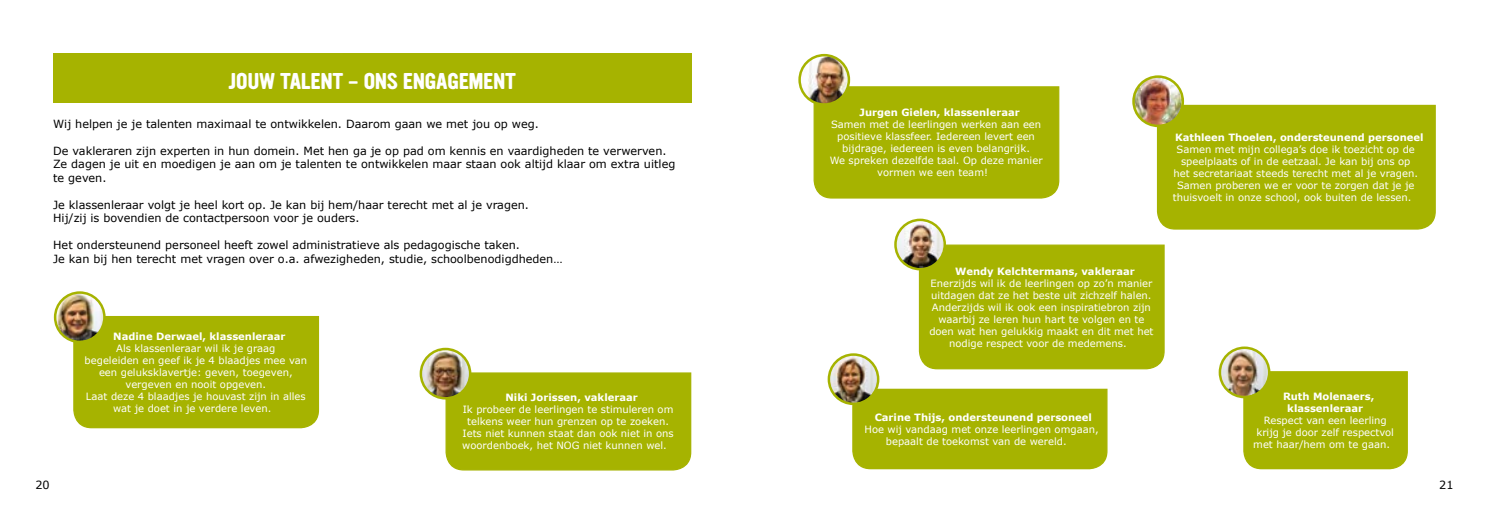
<style>
.page{position:relative;width:1489px;height:525px;background:#fff}
.page>*{position:absolute;margin:0;border:0;box-sizing:border-box;transform-origin:0 0}
.t1{font:700 20px "YWFT Ultramagnetic";color:#fff}
.t2{font:11.25px/13.5px "Verdana";color:#000}
.t3{font:10px/12px "Verdana";color:#fff;text-align:center}
.t4{font:700 10px/12px "Verdana";color:#fff}
</style>
<div class="page">
<div style="left:1242px;top:370px;width:166px;height:99px;background:#a6b300"></div>
<div style="left:851px;top:388px;width:257px;height:81px;background:#a6b300"></div>
<div style="left:445px;top:371px;width:247px;height:100px;background:#a6b300"></div>
<div style="left:812px;top:86px;width:247px;height:113px;background:#a6b300"></div>
<div style="left:73px;top:316px;width:247px;height:112px;background:#a6b300"></div>
<div style="left:1156px;top:104px;width:280px;height:126px;background:#a6b300"></div>
<div style="left:918px;top:244px;width:247px;height:126px;background:#a6b300"></div>
<div style="left:53px;top:53px;width:638px;height:50px;background:#a6b300"></div>
<img style="left:895px;top:220px;width:49px;height:49px;border-radius:25px">
<div style="left:894px;top:218px;width:52px;height:52px;border:2px solid #a6b300;border-radius:50%"></div>
<img style="left:1133px;top:77px;width:49px;height:49px;border-radius:25px">
<div style="left:1132px;top:75px;width:51px;height:52px;border:2px solid #a6b300;border-radius:50%"></div>
<img style="left:799px;top:55px;width:49px;height:49px;border-radius:25px">
<div style="left:798px;top:54px;width:52px;height:52px;border:2px solid #a6b300;border-radius:50%"></div>
<img style="left:1219px;top:347px;width:49px;height:50px;border-radius:25px">
<div style="left:1218px;top:346px;width:52px;height:52px;border:2px solid #a6b300;border-radius:50%"></div>
<img style="left:828px;top:354px;width:50px;height:49px;border-radius:25px">
<div style="left:827px;top:353px;width:52px;height:52px;border:2px solid #a6b300;border-radius:50%"></div>
<img style="left:421px;top:349px;width:49px;height:49px;border-radius:25px">
<div style="left:419px;top:347px;width:52px;height:52px;border:2px solid #a6b300;border-radius:50%"></div>
<img style="left:55px;top:292px;width:49px;height:49px;border-radius:25px">
<div style="left:54px;top:291px;width:52px;height:52px;border:2px solid #a6b300;border-radius:50%"></div>
<h1 class="t1" style="left:228px;top:67px;width:289px">JOUW TALENT - ONS ENGAGEMENT</h1>
<p class="t2" style="left:53px;top:117px;width:487px">Wij helpen je je talenten maximaal te ontwikkelen. Daarom gaan we met jou op weg.</p>
<p class="t2" style="left:53px;top:144px;width:623px">De vakleraren zijn experten in hun domein. Met hen ga je op pad om kennis en vaardigheden te verwerven.<br>Ze dagen je uit en moedigen je aan om je talenten te ontwikkelen maar staan ook altijd klaar om extra uitleg te geven.</p>
<p class="t2" style="left:53px;top:198px;width:477px">Je klassenleraar volgt je heel kort op. Je kan bij hem/haar terecht met al je vragen.<br>Hij/zij is bovendien de contactpersoon voor je ouders.</p>
<p class="t2" style="left:53px;top:238px;width:511px">Het ondersteunend personeel heeft zowel administratieve als pedagogische taken.<br>Je kan bij hen terecht met vragen over o.a. afwezigheden, studie, schoolbenodigdheden…</p>
<p class="t2" style="left:35px;top:477px;width:16px">20</p>
<p class="t4" style="left:113px;top:330px;width:173px">Nadine Derwael, klassenleraar</p>
<p class="t3" style="left:116px;top:342px;width:161px">Als klassenleraar wil ik je graag</p>
<p class="t3" style="left:85px;top:354px;width:224px">begeleiden en geef ik je 4 blaadjes mee van</p>
<p class="t3" style="left:99px;top:366px;width:195px">een geluksklavertje: geven, toegeven,</p>
<p class="t3" style="left:125px;top:378px;width:142px">vergeven en nooit opgeven.</p>
<p class="t3" style="left:86px;top:390px;width:221px">Laat deze 4 blaadjes je houvast zijn in alles</p>
<p class="t3" style="left:113px;top:402px;width:160px">wat je doet in je verdere leven.</p>
<p class="t4" style="left:505px;top:391px;width:134px">Niki Jorissen, vakleraar</p>
<p class="t3" style="left:462px;top:403px;width:212px">Ik probeer de leerlingen te stimuleren om</p>
<p class="t3" style="left:467px;top:415px;width:203px">telkens weer hun grenzen op te zoeken.</p>
<p class="t3" style="left:462px;top:427px;width:213px">Iets niet kunnen staat dan ook niet in ons</p>
<p class="t3" style="left:462px;top:439px;width:206px">woordenboek, het NOG niet kunnen wel.</p>
<p class="t4" style="left:859px;top:106px;width:161px">Jurgen Gielen, klassenleraar</p>
<p class="t3" style="left:831px;top:118px;width:212px">Samen met de leerlingen werken aan een</p>
<p class="t3" style="left:837px;top:130px;width:199px">positieve klassfeer. Iedereen levert een</p>
<p class="t3" style="left:842px;top:142px;width:189px">bijdrage, iedereen is even belangrijk.</p>
<p class="t3" style="left:829px;top:154px;width:214px">We spreken dezelfde taal. Op deze manier</p>
<p class="t3" style="left:877px;top:166px;width:112px">vormen we een team!</p>
<p class="t4" style="left:1174px;top:131px;width:250px">Kathleen Thoelen, ondersteunend personeel</p>
<p class="t3" style="left:1176px;top:143px;width:240px">Samen met mijn collega’s doe ik toezicht op de</p>
<p class="t3" style="left:1180px;top:155px;width:231px">speelplaats of in de eetzaal. Je kan bij ons op</p>
<p class="t3" style="left:1173px;top:167px;width:246px">het secretariaat steeds terecht met al je vragen.</p>
<p class="t3" style="left:1176px;top:179px;width:239px">Samen proberen we er voor te zorgen dat je je</p>
<p class="t3" style="left:1172px;top:191px;width:240px">thuisvoelt in onze school, ook buiten de lessen.</p>
<p class="t4" style="left:955px;top:265px;width:181px">Wendy Kelchtermans, vakleraar</p>
<p class="t3" style="left:930px;top:277px;width:223px">Enerzijds wil ik de leerlingen op zo’n manier</p>
<p class="t3" style="left:931px;top:289px;width:222px">uitdagen dat ze het beste uit zichzelf halen.</p>
<p class="t3" style="left:931px;top:301px;width:220px">Anderzijds wil ik ook een inspiratiebron zijn</p>
<p class="t3" style="left:938px;top:313px;width:208px">waarbij ze leren hun hart te volgen en te</p>
<p class="t3" style="left:929px;top:325px;width:226px">doen wat hen gelukkig maakt en dit met het</p>
<p class="t3" style="left:949px;top:337px;width:179px">nodige respect voor de medemens.</p>
<p class="t4" style="left:874px;top:410px;width:219px">Carine Thijs, ondersteunend personeel</p>
<p class="t3" style="left:885px;top:423px;width:214px;text-align:left;text-indent:-21px">Hoe wij vandaag met onze leerlingen omgaan, bepaalt de toekomst van de wereld.</p>
<p class="t4" style="left:1287px;top:390px;width:89px;text-indent:-4px">Ruth Molenaers, klassenleraar</p>
<p class="t3" style="left:1253px;top:414px;width:142px">Respect van een leerling krijg je door zelf respectvol met haar/hem om te gaan.</p>
<p class="t2" style="left:1438px;top:477px;width:16px">21</p>
</div>
